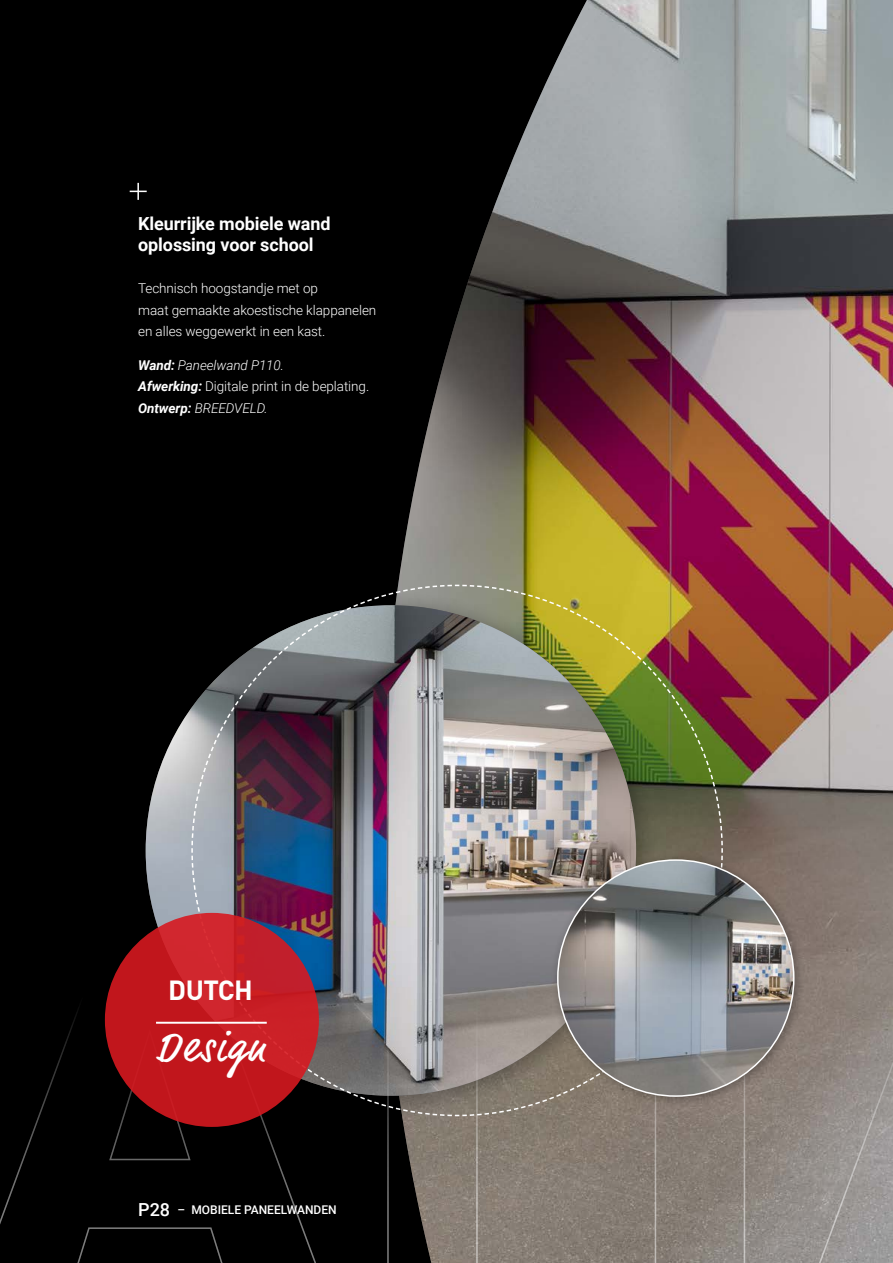
<style>
.page{position:relative;width:893px;height:1263px;background:#fff}
.page>*{position:absolute;margin:0;border:0;box-sizing:border-box;transform-origin:0 0}
.t1{font:42.9px "Market Pro";letter-spacing:.045em;color:#fff}
.t2{font:700 27.3px "DINOT";letter-spacing:-.02em;color:#fff}
.t3{font:700 18px/21.3px "Roboto";letter-spacing:-.005em;color:#fff}
.t4{font:300 13.5px/21.3px "Roboto";letter-spacing:-.005em;color:#fff}
.t5{font:500 12px "Roboto";color:#fff}
.s1{font-weight:700;font-style:italic}
.s2{font-style:italic}
.s3{font-size:18px}
</style>
<div class="page">
<div style="left:0;top:0;width:381px;height:921px;background:#000"></div>
<img style="left:381px;top:0;width:512px;height:921px">
<svg style="left:130px;top:183px;width:17px;height:17px"></svg>
<div style="left:131px;top:590px;width:528px;height:529px;background:#000"></div>
<img style="left:146px;top:605px;width:490px;height:491px;border-radius:245px">
<svg style="left:0;top:921px;width:893px;height:342px;background:#494440"></svg>
<img style="left:191px;top:584px;width:533px;height:533px">
<div style="left:105px;top:913px;width:214px;height:214px;background:linear-gradient(to bottom,#cb242d,#bf1419);border-radius:50%"></div>
<hr style="left:156px;top:1022px;width:111px;height:2px;background:#fff">
<div style="left:550px;top:852px;width:255px;height:255px;background:#000;opacity:.3"></div>
<img style="left:558px;top:860px;width:236px;height:236px;border-radius:118px">
<h3 class="t3" style="left:138px;top:212px;width:194px">Kleurrijke mobiele wand oplossing voor school</h3>
<p class="t4" style="left:138px;top:277px;width:240px">Technisch hoogstandje met op<br>maat gemaakte akoestische klappanelen en alles weggewerkt in een kast.</p>
<p class="t4" style="left:138px;top:354px;width:233px"><span class="s1">Wand:</span> <span class="s2">Paneelwand P110.<br></span><span class="s1">Afwerking:</span> Digitale print in de beplating.<br><span class="s1">Ontwerp:</span> <span class="s2">BREEDVELD.</span></p>
<h2 class="t2" style="left:168px;top:971px;width:86px">DUTCH</h2>
<h1 class="t1" style="left:156px;top:1018px;width:111px">Design</h1>
<p class="t5" style="left:138px;top:1201px;width:200px"><span class="s3">P28</span> – MOBIELE PANEELWANDEN</p>
</div>
